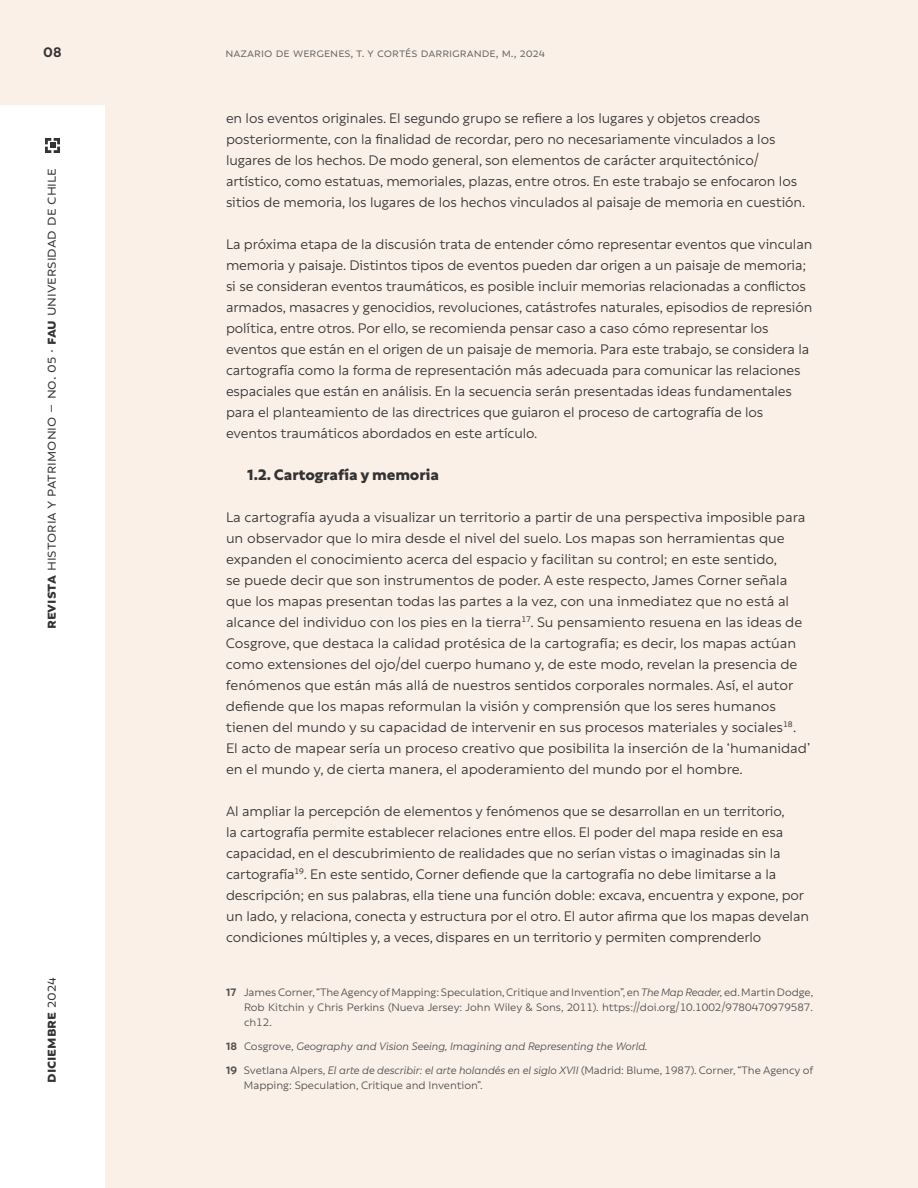
<style>
.page{position:relative;width:918px;height:1188px;background:#fbf0e8}
.page>*{position:absolute;margin:0;border:0;box-sizing:border-box;transform-origin:0 0}
.t1{font:16.5px "Rebrand Txt";color:#333}
.Título_3{font:900 16.5px "Rebrand Txt";letter-spacing:-.01em;color:#333}
.t2{font:700 16.5px "Rebrand Txt";color:#333}
.Cuerpo_ajustado{font:15px/21px "Rebrand Txt";letter-spacing:-.005em;color:#333}
.Cuerpo{font:15px/21px "Rebrand Txt";color:#333}
.t3{font:700 15px "Rebrand Txt";color:#333}
.t4{font:13.5px "Rebrand Txt";color:#666}
.Nota_al_pie{font:11.7px/15px "Rebrand Txt";color:#4d4d4d;text-align:justify}
.Nota_al_pie-2{font:italic 11.7px "Rebrand Txt";color:#4d4d4d}
.s1{font-weight:700}
.s2{font-weight:400}
.s3{font-style:italic}
.s4{font-weight:700;font-style:normal}
.s5{font-style:normal}
</style>
<div class="page">
<div style="left:0;top:105px;width:105px;height:1083px;background:#fff"></div>
<svg style="left:45px;top:138px;width:15px;height:15px"></svg>
<p class="t3" style="left:43px;top:43px;width:20px">08</p>
<p class="t4" style="left:225px;top:45px;width:321px">nazario de Wergenes, t. y cortés Darrigrande, m., 2024</p>
<p class="t1" style="left:42px;top:629px;width:463px;rotate:-90deg"><span class="s1">revista</span> historia y patrimonio – no. 05 · <span class="s1">fau</span> universidad de chile</p>
<p class="t2" style="left:41px;top:1083px;width:107px;rotate:-90deg">diciembre <span class="s2">2024</span></p>
<p class="Cuerpo_ajustado" style="left:226px;top:108px;width:581px">en los eventos originales. El segundo grupo se refiere a los lugares y objetos creados posteriormente, con la finalidad de recordar, pero no necesariamente vinculados a los lugares de los hechos. De modo general, son elementos de carácter arquitectónico/ artístico, como estatuas, memoriales, plazas, entre otros. En este trabajo se enfocaron los sitios de memoria, los lugares de los hechos vinculados al paisaje de memoria en cuestión.</p>
<p class="Cuerpo_ajustado" style="left:226px;top:234px;width:588px">La próxima etapa de la discusión trata de entender cómo representar eventos que vinculan memoria y paisaje. Distintos tipos de eventos pueden dar origen a un paisaje de memoria; si se consideran eventos traumáticos, es posible incluir memorias relacionadas a conflictos armados, masacres y genocidios, revoluciones, catástrofes naturales, episodios de represión política, entre otros. Por ello, se recomienda pensar caso a caso cómo representar los eventos que están en el origen de un paisaje de memoria. Para este trabajo, se considera la cartografía como la forma de representación más adecuada para comunicar las relaciones espaciales que están en análisis. En la secuencia serán presentadas ideas fundamentales para el planteamiento de las directrices que guiaron el proceso de cartografía de los eventos traumáticos abordados en este artículo.</p>
<p class="Título_3" style="left:247px;top:465px;width:194px">1.2. Cartografía y memoria</p>
<p class="Cuerpo" style="left:226px;top:507px;width:586px">La cartografía ayuda a visualizar un territorio a partir de una perspectiva imposible para un observador que lo mira desde el nivel del suelo. Los mapas son herramientas que expanden el conocimiento acerca del espacio y facilitan su control; en este sentido,<br>se puede decir que son instrumentos de poder. A este respecto, James Corner señala que los mapas presentan todas las partes a la vez, con una inmediatez que no está al alcance del individuo con los pies en la tierra<sup>17</sup>. Su pensamiento resuena en las ideas de Cosgrove, que destaca la calidad protésica de la cartografía; es decir, los mapas actúan como extensiones del ojo/del cuerpo humano y, de este modo, revelan la presencia de fenómenos que están más allá de nuestros sentidos corporales normales. Así, el autor defiende que los mapas reformulan la visión y comprensión que los seres humanos tienen del mundo y su capacidad de intervenir en sus procesos materiales y sociales<sup>18</sup>.<br>El acto de mapear sería un proceso creativo que posibilita la inserción de la ‘humanidad’ en el mundo y, de cierta manera, el apoderamiento del mundo por el hombre.</p>
<p class="Cuerpo_ajustado" style="left:226px;top:801px;width:584px">Al ampliar la percepción de elementos y fenómenos que se desarrollan en un territorio,<br>la cartografía permite establecer relaciones entre ellos. El poder del mapa reside en esa capacidad, en el descubrimiento de realidades que no serían vistas o imaginadas sin la cartografía<sup>19</sup>. En este sentido, Corner defiende que la cartografía no debe limitarse a la descripción; en sus palabras, ella tiene una función doble: excava, encuentra y expone, por un lado, y relaciona, conecta y estructura por el otro. El autor afirma que los mapas develan condiciones múltiples y, a veces, dispares en un territorio y permiten comprenderlo</p>
<p class="Nota_al_pie" style="left:244px;top:985px;width:571px;text-indent:-18px"><span class="s1">17</span> James Corner, “The Agency of Mapping: Speculation, Critique and Invention”, en <span class="s3">The Map Reader,</span> ed. Martin Dodge, Rob Kitchin y Chris Perkins (Nueva Jersey: John Wiley &amp; Sons, 2011). https://doi.org/10.1002/9780470979587. ch12.</p>
<p class="Nota_al_pie-2" style="left:226px;top:1040px;width:423px"><span class="s4">18</span> <span class="s5">Cosgrove,</span> Geography and Vision Seeing, Imagining and Representing the World.</p>
<p class="Nota_al_pie" style="left:244px;top:1063px;width:571px;text-indent:-18px"><span class="s1">19</span> Svetlana Alpers, <span class="s3">El arte de describir: el arte holandés en el siglo XVII</span> (Madrid: Blume, 1987). Corner, “The Agency of<br>Mapping: Speculation, Critique and Invention”.</p>
</div>
